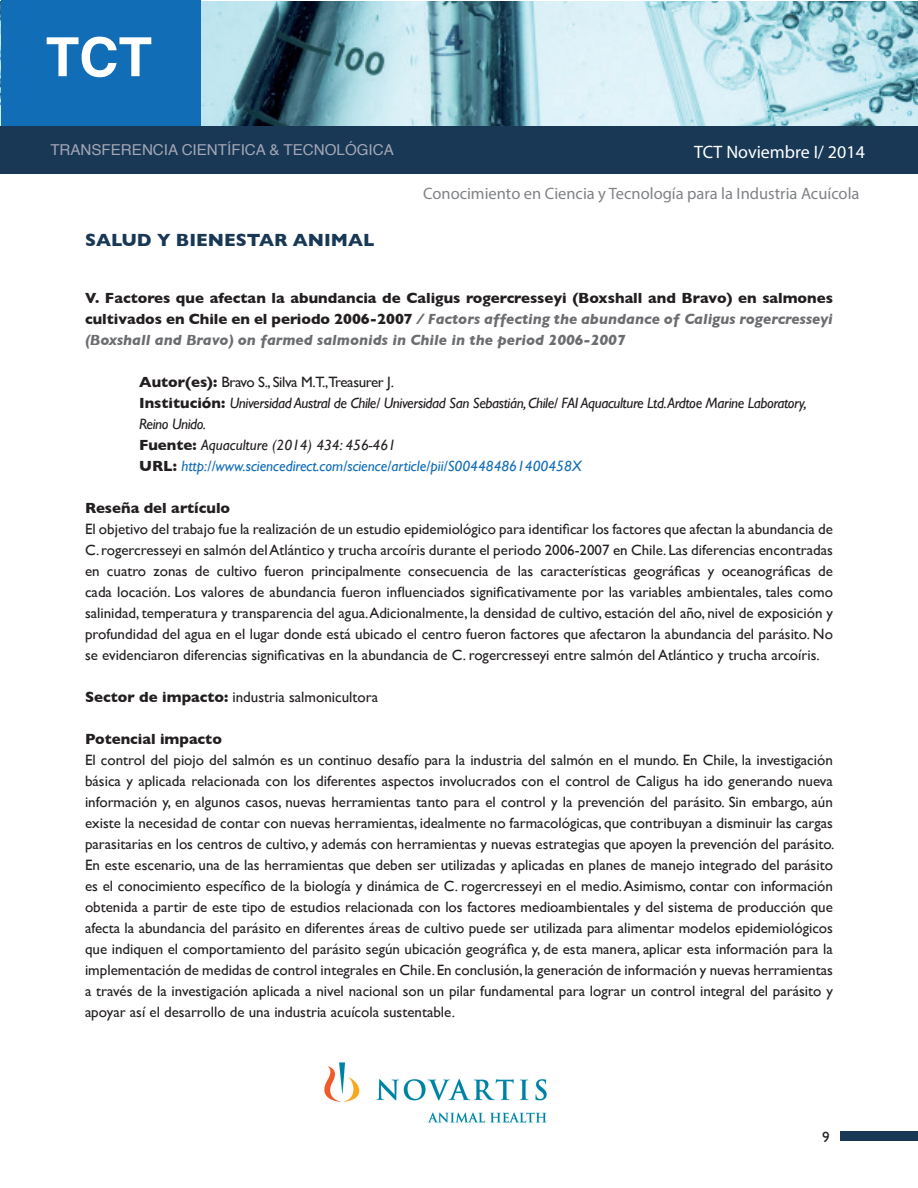
<style>
.page{position:relative;width:918px;height:1188px;background:#fff}
.page>*{position:absolute;margin:0;border:0;box-sizing:border-box;transform-origin:0 0}
.t1{font:700 54px "Helvetica";color:#fff}
.t2{font:700 18px "Gill Sans";color:#183856}
.t3{font:18px "Myriad Pro";color:#fff}
.t4{font:16.5px "Myriad Pro";color:#808285}
.t5{font:15px/21px "Gill Sans";color:#231f20;text-align:justify}
.t6{font:700 15px/21px "Gill Sans";color:#231f20;text-align:justify}
.t7{font:italic 15px/21px "Gill Sans";letter-spacing:-.025em;color:#231f20}
.t8{font:15px "Helvetica";color:#a4a6b5}
.s1{font-style:italic;color:#6c6d70}
.s2{font-weight:700;font-style:normal}
.s3{font-style:normal}
.s4{color:#126db7}
.s5{font-weight:700}
</style>
<div class="page">
<div style="left:840px;top:1131px;width:78px;height:9px;background:#183856"></div>
<img style="left:324px;top:1062px;width:223px;height:61px">
<img style="left:0;top:1px;width:1px;height:125px">
<img style="left:201px;top:1px;width:717px;height:125px">
<div style="left:1px;top:0;width:200px;height:127px;background:#126db7"></div>
<div style="left:0;top:126px;width:918px;height:48px;background:#183856"></div>
<h1 class="t1" style="left:46px;top:14px;width:108px">TCT</h1>
<p class="t8" style="left:51px;top:138px;width:345px">TRANSFERENCIA CIENTÍFICA &amp; TECNOLÓGICA</p>
<p class="t2" style="left:85px;top:226px;width:291px">SALUD Y BIENESTAR ANIMAL</p>
<p class="t3" style="left:694px;top:141px;width:172px">TCT Noviembre I/ 2014</p>
<p class="t4" style="left:423px;top:184px;width:438px">Conocimiento en Ciencia y Tecnología para la Industria Acuícola</p>
<p class="t6" style="left:85px;top:287px;width:749px">V. Factores que afectan la abundancia de Caligus rogercresseyi (Boxshall and Bravo) en salmones cultivados en Chile en el periodo 2006-2007 <span class="s1">/ Factors affecting the abundance of Caligus rogercresseyi (Boxshall and Bravo) on farmed salmonids in Chile in the period 2006-2007</span></p>
<p class="t7" style="left:139px;top:371px;width:669px"><span class="s2">Autor(es):</span> <span class="s3">Bravo S., Silva M.T.,Treasurer J.<br></span><span class="s2">Institución:</span> Universidad Austral de Chile/ Universidad San Sebastián, Chile/ FAI Aquaculture Ltd.Ardtoe Marine Laboratory, Reino Unido.<br><span class="s2">Fuente:</span> Aquaculture (2014) 434: 456-461<br><span class="s2">URL:</span> <span class="s4">http://www.sciencedirect.com/science/article/pii/S004484861400458X</span></p>
<p class="t6" style="left:85px;top:497px;width:147px">Reseña del artículo</p>
<p class="t5" style="left:85px;top:518px;width:749px">El objetivo del trabajo fue la realización de un estudio epidemiológico para identificar los factores que afectan la abundancia de C. rogercresseyi en salmón del Atlántico y trucha arcoíris durante el periodo 2006-2007 en Chile. Las diferencias encontradas en cuatro zonas de cultivo fueron principalmente consecuencia de las características geográficas y oceanográficas de cada locación. Los valores de abundancia fueron influenciados significativamente por las variables ambientales, tales como salinidad, temperatura y transparencia del agua.Adicionalmente, la densidad de cultivo, estación del año, nivel de exposición y profundidad del agua en el lugar donde está ubicado el centro fueron factores que afectaron la abundancia del parásito. No se evidenciaron diferencias significativas en la abundancia de C. rogercresseyi entre salmón del Atlántico y trucha arcoíris.</p>
<p class="t5" style="left:85px;top:686px;width:295px"><span class="s5">Sector de impacto:</span> industria salmonicultora</p>
<p class="t6" style="left:85px;top:728px;width:138px">Potencial impacto</p>
<p class="t5" style="left:85px;top:749px;width:751px">El control del piojo del salmón es un continuo desafío para la industria del salmón en el mundo. En Chile, la investigación básica y aplicada relacionada con los diferentes aspectos involucrados con el control de Caligus ha ido generando nueva información y, en algunos casos, nuevas herramientas tanto para el control y la prevención del parásito. Sin embargo, aún existe la necesidad de contar con nuevas herramientas, idealmente no farmacológicas, que contribuyan a disminuir las cargas parasitarias en los centros de cultivo, y además con herramientas y nuevas estrategias que apoyen la prevención del parásito.<br>En este escenario, una de las herramientas que deben ser utilizadas y aplicadas en planes de manejo integrado del parásito es el conocimiento específico de la biología y dinámica de C. rogercresseyi en el medio. Asimismo, contar con información obtenida a partir de este tipo de estudios relacionada con los factores medioambientales y del sistema de producción que afecta la abundancia del parásito en diferentes áreas de cultivo puede ser utilizada para alimentar modelos epidemiológicos que indiquen el comportamiento del parásito según ubicación geográfica y, de esta manera, aplicar esta información para la implementación de medidas de control integrales en Chile. En conclusión, la generación de información y nuevas herramientas a través de la investigación aplicada a nivel nacional son un pilar fundamental para lograr un control integral del parásito y apoyar así el desarrollo de una industria acuícola sustentable.</p>
<p class="t5" style="left:822px;top:1126px;width:9px">9</p>
</div>
